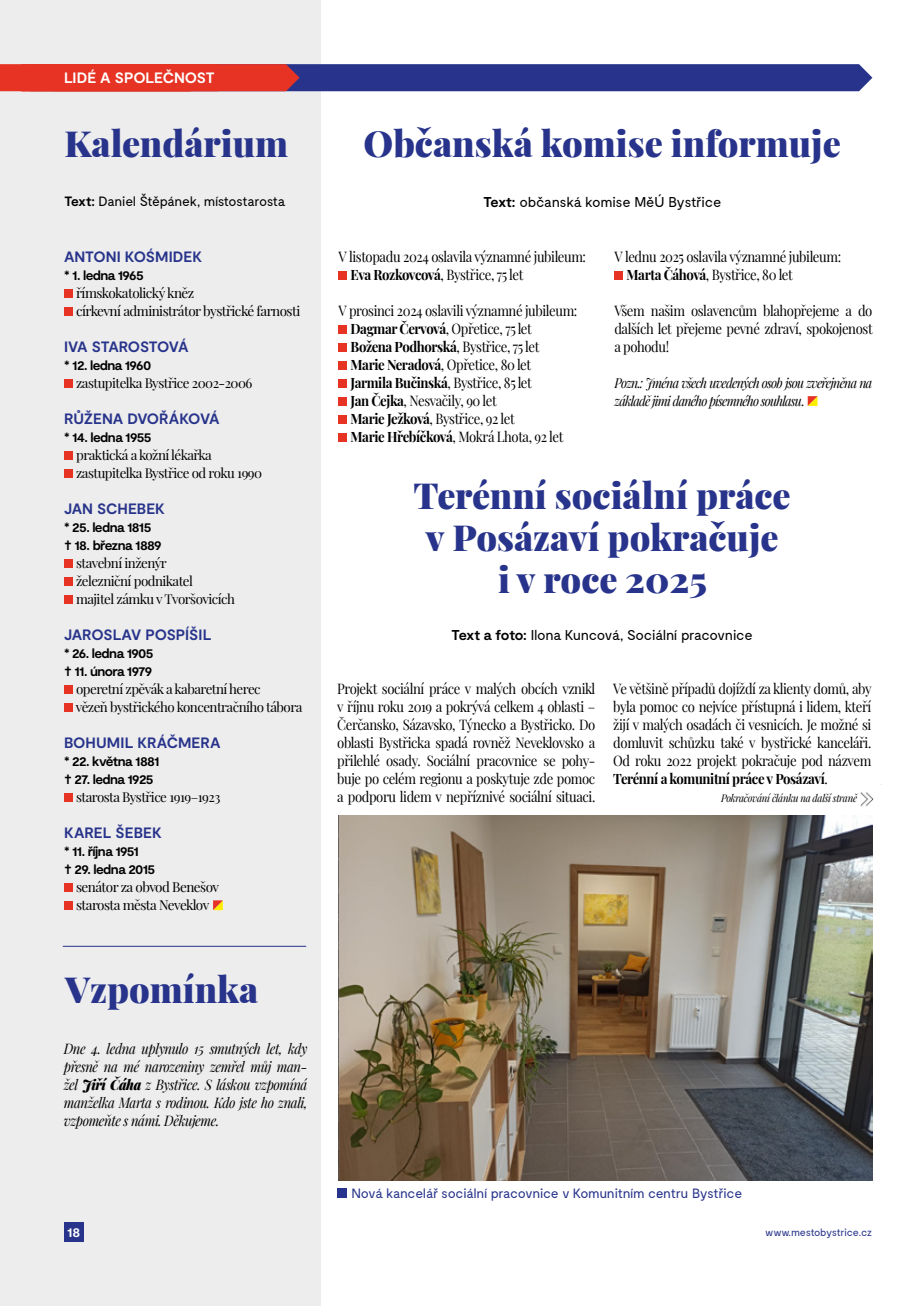
<style>
.page{position:relative;width:915px;height:1306px;background:#fff}
.page>*{position:absolute;margin:0;border:0;box-sizing:border-box;transform-origin:0 0}
.t1{font:900 36px/42px "Playfair Display";color:#28348b;text-align:center}
.t2{font:700 15px "Moderat";letter-spacing:-.005em;color:#28348b}
.t3{font:700 15px "Moderat";letter-spacing:-.01em;color:#fff}
.t4{font:14.25px/18px "Playfair Display";letter-spacing:-.03em;color:#000;scale:.92 1}
.t5{font:italic 14.25px/18px "Playfair Display";letter-spacing:-.03em;color:#000;text-align:justify;scale:.92 1}
.t6{font:14.25px "Moderat";letter-spacing:-.025em;color:#000}
.t7{font:700 13.5px/18px "Moderat";letter-spacing:-.045em;color:#000}
.t8{font:13.5px/18px "Playfair Display";letter-spacing:-.04em;color:#000}
.t9{font:italic 13.5px/18px "Playfair Display";letter-spacing:-.06em;color:#000;scale:.92 1}
.t10{font:13.5px "Moderat";letter-spacing:-.025em;color:#28348b}
.t11{font:13.5px "Moderat";letter-spacing:-.03em;color:#000}
.t12{font:700 13.5px "Moderat";color:#fff}
.t13{font:13.35px/18px "Playfair Display";letter-spacing:-.04em;color:#000}
.t14{font:italic 10.5px "Playfair Display";letter-spacing:-.03em;color:#000;scale:.92 1}
.t15{font:10.5px "Moderat";letter-spacing:-.03em;color:#28348b}
.s1{font-weight:700}
.s2{font-weight:900}
.s3{font-style:normal}
</style>
<div class="page">
<div style="left:0;top:0;width:320px;height:1305px;background:#ededed"></div>
<div style="left:64px;top:289px;width:8px;height:9px;background:#e63323"></div>
<div style="left:64px;top:307px;width:8px;height:9px;background:#e63323"></div>
<div style="left:64px;top:379px;width:8px;height:9px;background:#e63323"></div>
<div style="left:64px;top:451px;width:8px;height:9px;background:#e63323"></div>
<div style="left:64px;top:469px;width:8px;height:9px;background:#e63323"></div>
<div style="left:64px;top:559px;width:8px;height:9px;background:#e63323"></div>
<div style="left:64px;top:577px;width:8px;height:9px;background:#e63323"></div>
<div style="left:64px;top:595px;width:8px;height:9px;background:#e63323"></div>
<div style="left:64px;top:685px;width:8px;height:9px;background:#e63323"></div>
<div style="left:64px;top:703px;width:8px;height:9px;background:#e63323"></div>
<div style="left:64px;top:793px;width:8px;height:9px;background:#e63323"></div>
<div style="left:64px;top:883px;width:8px;height:9px;background:#e63323"></div>
<div style="left:64px;top:901px;width:8px;height:9px;background:#e63323"></div>
<svg style="left:213px;top:900px;width:10px;height:10px"></svg>
<div style="left:338px;top:271px;width:8px;height:9px;background:#e63323"></div>
<div style="left:338px;top:325px;width:8px;height:9px;background:#e63323"></div>
<div style="left:338px;top:343px;width:8px;height:9px;background:#e63323"></div>
<div style="left:338px;top:361px;width:8px;height:9px;background:#e63323"></div>
<div style="left:338px;top:379px;width:8px;height:9px;background:#e63323"></div>
<div style="left:338px;top:397px;width:8px;height:9px;background:#e63323"></div>
<div style="left:338px;top:415px;width:8px;height:9px;background:#e63323"></div>
<div style="left:338px;top:433px;width:8px;height:9px;background:#e63323"></div>
<div style="left:614px;top:271px;width:8px;height:9px;background:#e63323"></div>
<div style="left:64px;top:1222px;width:19px;height:20px;background:#28348b"></div>
<svg style="left:0;top:64px;width:872px;height:27px;background:#6a3569"></svg>
<svg style="left:807px;top:396px;width:10px;height:10px"></svg>
<img style="left:338px;top:815px;width:534px;height:365px">
<div style="left:337px;top:1187px;width:10px;height:10px;background:#28348b"></div>
<hr style="left:63px;top:945px;width:243px;height:1px;background:#28348b">
<img style="left:860px;top:784px;width:22px;height:23px">
<p class="t3" style="left:64px;top:69px;width:152px">LIDÉ A SPOLEČNOST</p>
<h1 class="t1" style="left:64px;top:119px;width:225px">Kalendárium</h1>
<p class="t11" style="left:64px;top:194px;width:223px"><span class="s1">Text:</span> Daniel Štěpánek, místostarosta</p>
<p class="t2" style="left:64px;top:248px;width:140px">ANTONI KOŚMIDEK</p>
<p class="t7" style="left:64px;top:267px;width:81px">* 1. ledna 1965</p>
<p class="t8" style="left:76px;top:283px;width:225px">římskokatolický kněz<br>církevní administrátor bystřické farnosti</p>
<p class="t2" style="left:64px;top:338px;width:126px">IVA STAROSTOVÁ</p>
<p class="t7" style="left:64px;top:357px;width:89px">* 12. ledna 1960</p>
<p class="t13" style="left:76px;top:373px;width:178px">zastupitelka Bystřice 2002-2006</p>
<p class="t2" style="left:64px;top:410px;width:157px">RŮŽENA DVOŘÁKOVÁ</p>
<p class="t7" style="left:64px;top:429px;width:89px">* 14. ledna 1955</p>
<p class="t13" style="left:76px;top:445px;width:187px">praktická a kožní lékařka zastupitelka Bystřice od roku 1990</p>
<p class="t2" style="left:64px;top:500px;width:102px">JAN SCHEBEK</p>
<p class="t7" style="left:64px;top:519px;width:99px">* 25. ledna 1815 † 18. března 1889</p>
<p class="t13" style="left:76px;top:553px;width:160px">stavební inženýr<br>železniční podnikatel<br>majitel zámku v Tvoršovicích</p>
<p class="t2" style="left:64px;top:626px;width:149px">JAROSLAV POSPÍŠIL</p>
<p class="t7" style="left:64px;top:645px;width:91px">* 26. ledna 1905 † 11. února 1979</p>
<p class="t13" style="left:76px;top:679px;width:228px">operetní zpěvák a kabaretní herec<br>vězeň bystřického koncentračního tábora</p>
<p class="t2" style="left:64px;top:734px;width:158px">BOHUMIL KRÁČMERA</p>
<p class="t7" style="left:64px;top:753px;width:97px">* 22. května 1881 † 27. ledna 1925</p>
<p class="t13" style="left:76px;top:787px;width:146px">starosta Bystřice 1919–1923</p>
<p class="t2" style="left:64px;top:824px;width:99px">KAREL ŠEBEK</p>
<p class="t7" style="left:64px;top:843px;width:93px">* 11. října 1951<br>† 29. ledna 2015</p>
<p class="t8" style="left:76px;top:877px;width:144px">senátor za obvod Benešov starosta města Neveklov</p>
<h1 class="t1" style="left:65px;top:965px;width:195px">Vzpomínka</h1>
<p class="t5" style="left:64px;top:1038px;width:266px">Dne 4. ledna uplynulo 15 smutných let, kdy přesně na mé narozeniny zemřel můj man&shy;žel <span class="s2">Jiří Čáha</span> z Bystřice. S láskou vzpomíná manželka Marta s rodinou. Kdo jste ho znali, vzpomeňte s námi. Děkujeme.</p>
<p class="t12" style="left:67px;top:1224px;width:15px">18</p>
<h1 class="t1" style="left:363px;top:119px;width:478px">Občanská komise informuje</h1>
<p class="t6" style="left:483px;top:194px;width:239px"><span class="s1">Text:</span> občanská komise MěÚ Bystřice</p>
<p class="t4" style="left:350px;top:246px;width:257px;text-indent:-12px">V listopadu 2024 oslavila významné jubileum:<br><span class="s1">Eva Rozkovcová</span>, Bystřice, 75 let</p>
<p class="t4" style="left:350px;top:300px;width:248px;text-indent:-12px">V prosinci 2024 oslavili významné jubileum:<br><span class="s1">Dagmar Červová</span>, Opřetice, 75 let<br><span class="s1">Božena Podhorská</span>, Bystřice, 75 let<br><span class="s1">Marie Neradová</span>, Opřetice, 80 let<br><span class="s1">Jarmila Bučinská</span>, Bystřice, 85 let<br><span class="s1">Jan Čejka</span>, Nesvačily, 90 let<br><span class="s1">Marie Ježková</span>, Bystřice, 92 let<br><span class="s1">Marie Hřebíčková</span>, Mokrá Lhota, 92 let</p>
<p class="t4" style="left:626px;top:246px;width:234px;text-indent:-12px">V lednu 2025 oslavila významné jubileum:<br><span class="s1">Marta Čáhová</span>, Bystřice, 80 let</p>
<p class="t4" style="left:614px;top:300px;width:282px;text-align:justify">Všem našim oslavencům blahopřejeme a do dalších let přejeme pevné zdraví, spokojenost a pohodu!</p>
<p class="t9" style="left:614px;top:373px;width:281px">Pozn.: Jména všech uvedených osob jsou zveřejněna na základě jimi daného písemného souhlasu<span class="s3">.</span></p>
<h1 class="t1" style="left:413px;top:471px;width:378px">Terénní sociální práce v Posázaví pokračuje<br>i v roce 2025</h1>
<p class="t6" style="left:451px;top:626px;width:302px"><span class="s1">Text a foto:</span> Ilona Kuncová, Sociální pracovnice</p>
<p class="t4" style="left:337px;top:678px;width:282px;text-align:justify">Projekt sociální práce v malých obcích vznikl v říjnu roku 2019 a pokrývá celkem 4 oblasti – Čerčansko, Sázavsko, Týnecko a Bystřicko. Do oblasti Bystřicka spadá rovněž Neveklovsko a přilehlé osady. Sociální pracovnice se pohy&shy;buje po celém regionu a poskytuje zde pomoc a podporu lidem v nepříznivé sociální situaci.</p>
<p class="t4" style="left:613px;top:678px;width:282px;text-align:justify">Ve většině případů dojíždí za klienty domů, aby byla pomoc co nejvíce přístupná i lidem, kteří žijí v malých osadách či vesnicích. Je možné si domluvit schůzku také v bystřické kanceláři.<br>Od roku 2022 projekt pokračuje pod názvem <span class="s1">Terénní a komunitní práce v Posázaví</span>.</p>
<p class="t14" style="left:720px;top:790px;width:149px">Pokračování článku na další straně</p>
<p class="t10" style="left:351px;top:1185px;width:392px">Nová kancelář sociální pracovnice v Komunitním centru Bystřice</p>
<p class="t15" style="left:765px;top:1226px;width:109px">www.mestobystrice.cz</p>
</div>
